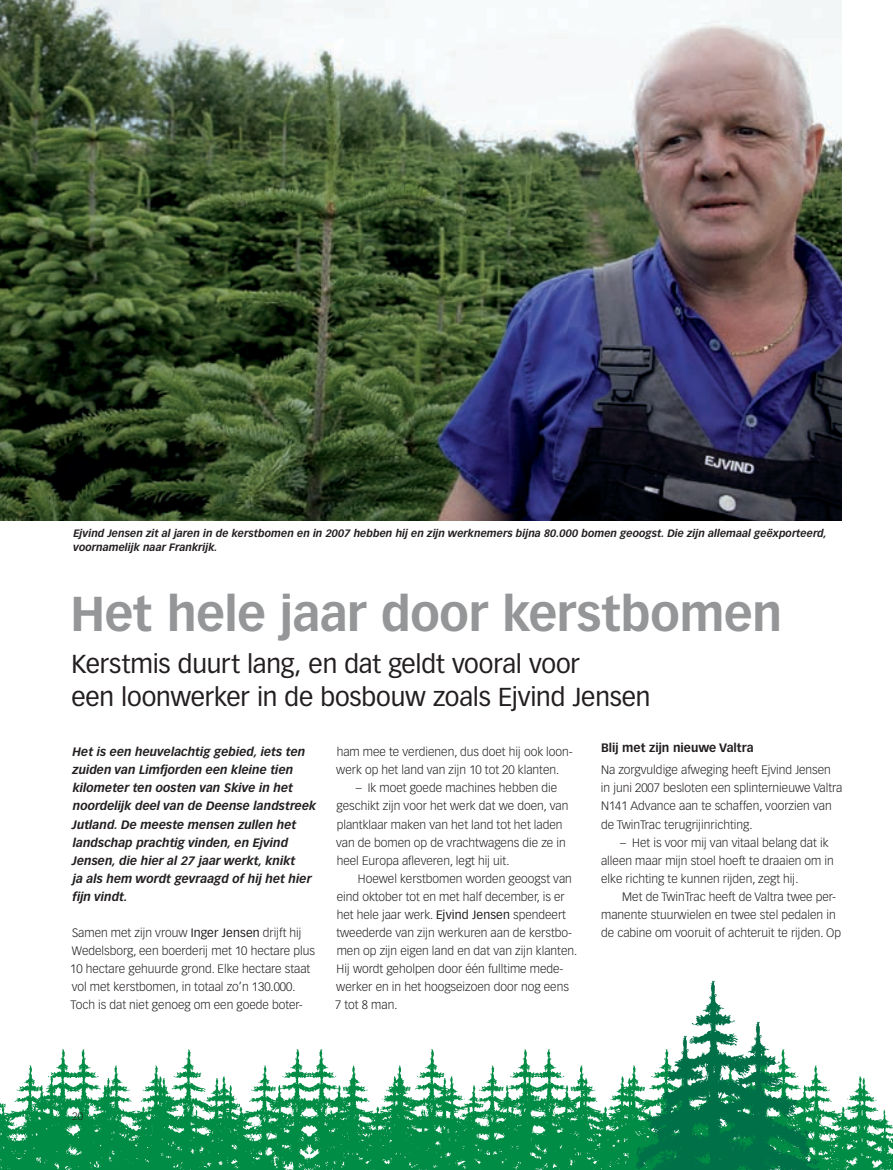
<style>
.page{position:relative;width:893px;height:1170px;background:#fff}
.page>*{position:absolute;margin:0;border:0;box-sizing:border-box;transform-origin:0 0}
.t1{font:700 48px "Vectora LT Pro";letter-spacing:-.01em;color:#949698}
.t2{font:25.5px/33px "Vectora LT Pro";letter-spacing:-.005em;color:#231f20}
.t3{font:300 12px/18px "Vectora LT Pro";color:#231f20}
.t4{font:italic 700 12px/18px "Vectora LT Pro";color:#231f20}
.t5{font:700 12px "Vectora LT Pro";color:#231f20}
.t6{font:italic 700 10.5px/13.5px "Vectora LT Pro";color:#231f20}
.t7{font:300 10.5px "Vectora LT Pro";color:#231f20}
.s1{font-weight:400}
</style>
<div class="page">
<img style="left:0;top:0;width:842px;height:520px">
<img style="left:0;top:1049px;width:893px;height:120px">
<img style="left:696px;top:980px;width:35px;height:40px">
<img style="left:691px;top:1020px;width:144px;height:149px">
<img style="left:612px;top:1034px;width:149px;height:135px">
<p class="t6" style="left:73px;top:526px;width:755px">Ejvind Jensen zit al jaren in de kerstbomen en in 2007 hebben hij en zijn werknemers bijna 80.000 bomen geoogst. Die zijn allemaal geëxporteerd, voornamelijk naar Frankrijk.</p>
<h1 class="t1" style="left:71px;top:585px;width:713px">Het hele jaar door kerstbomen</h1>
<h2 class="t2" style="left:71px;top:647px;width:581px">Kerstmis duurt lang, en dat geldt vooral voor<br>een loonwerker in de bosbouw zoals Ejvind Jensen</h2>
<p class="t4" style="left:72px;top:743px;width:246px">Het is een heuvelachtig gebied, iets ten zuiden van Limfjorden een kleine tien kilometer ten oosten van Skive in het noordelijk deel van de Deense landstreek Jutland. De meeste mensen zullen het landschap prachtig vinden, en Ejvind Jensen, die hier al 27 jaar werkt, knikt<br>ja als hem wordt gevraagd of hij het hier fijn vindt.</p>
<p class="t3" style="left:70px;top:923px;width:246px">Samen met zijn vrouw <span class="s1">Inger Jensen</span> drijft hij Wedelsborg, een boerderij met 10 hectare plus 10 hectare gehuurde grond. Elke hectare staat vol met kerstbomen, in totaal zo’n 130.000.<br>Toch is dat niet genoeg om een goede boter-</p>
<p class="t3" style="left:336px;top:743px;width:238px">ham mee te verdienen, dus doet hij ook loon&shy;werk op het land van zijn 10 tot 20 klanten.</p>
<p class="t3" style="left:336px;top:779px;width:234px;text-indent:20px">– Ik moet goede machines hebben die geschikt zijn voor het werk dat we doen, van plantklaar maken van het land tot het laden van de bomen op de vrachtwagens die ze in heel Europa afleveren, legt hij uit.</p>
<p class="t3" style="left:335px;top:869px;width:244px;text-indent:23px">Hoewel kerstbomen worden geoogst van eind oktober tot en met half december, is er het hele jaar werk. <span class="s1">Ejvind Jensen</span> spendeert tweederde van zijn werkuren aan de kerstbo&shy;men op zijn eigen land en dat van zijn klanten.<br>Hij wordt geholpen door één fulltime mede&shy;werker en in het hoogseizoen door nog eens<br>7 tot 8 man.</p>
<p class="t5" style="left:601px;top:740px;width:154px">Blij met zijn nieuwe Valtra</p>
<p class="t3" style="left:601px;top:761px;width:243px">Na zorgvuldige afweging heeft Ejvind Jensen in juni 2007 besloten een splinternieuwe Valtra N141 Advance aan te schaffen, voorzien van de TwinTrac terugrijinrichting.</p>
<p class="t3" style="left:601px;top:833px;width:234px;text-indent:19px">– Het is voor mij van vitaal belang dat ik alleen maar mijn stoel hoeft te draaien om in elke richting te kunnen rijden, zegt hij.</p>
<p class="t3" style="left:601px;top:887px;width:242px;text-indent:21px">Met de TwinTrac heeft de Valtra twee per&shy;manente stuurwielen en twee stel pedalen in de cabine om vooruit of achteruit te rijden. Op</p>
<p class="t7" style="left:72px;top:1109px;width:12px">20</p>
</div>
